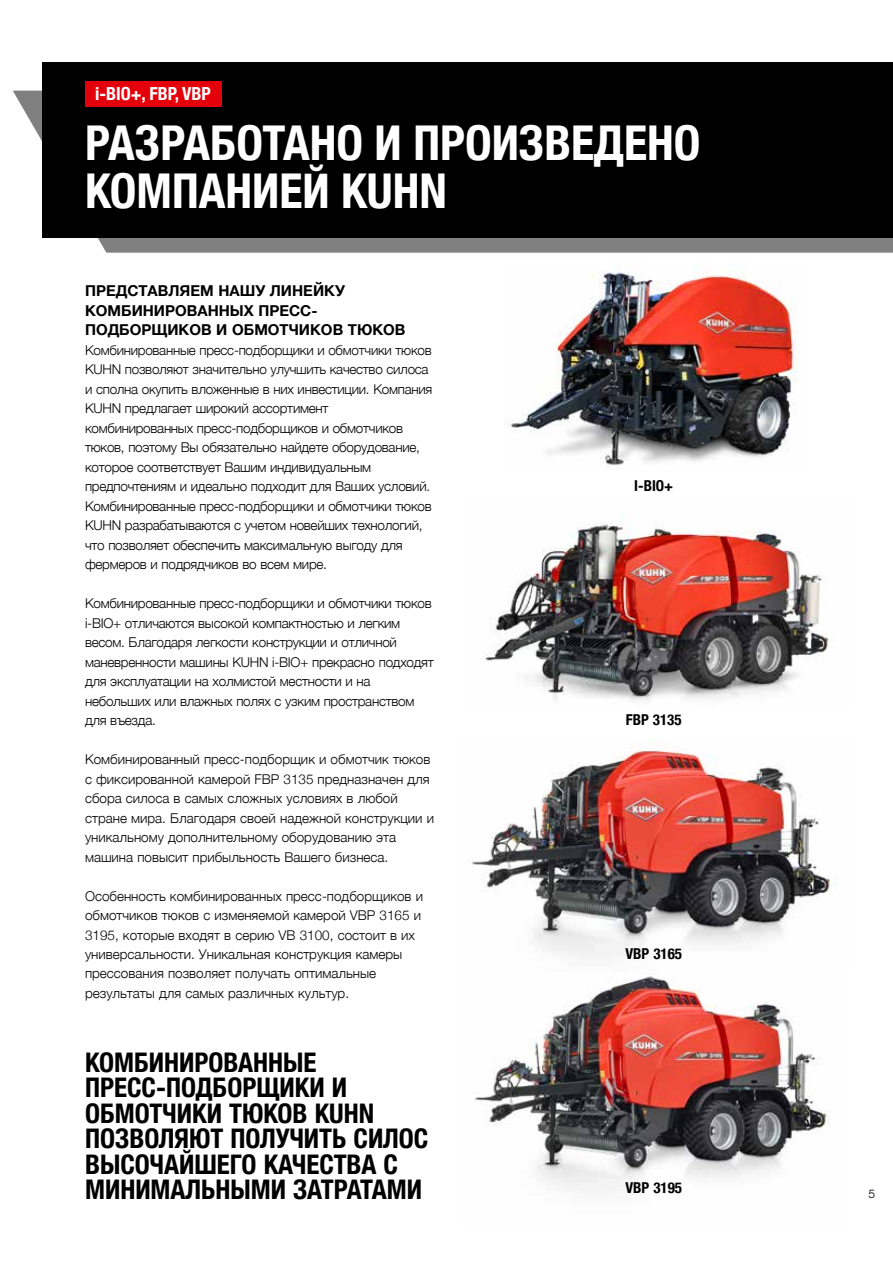
<style>
.page{position:relative;width:893px;height:1263px;background:#fff}
.page>*{position:absolute;margin:0;border:0;box-sizing:border-box;transform-origin:0 0}
.t1{font:700 condensed 48px/48px "Helvetica Neue";color:#fff}
.t2{font:700 condensed 27px/25.5px "Helvetica Neue";color:#000}
.t3{font:700 condensed 18px "Helvetica Neue";color:#fff}
.t4{font:700 15px/19.5px "Helvetica Neue";color:#000}
.t5{font:700 condensed 15px "Helvetica Neue";color:#000}
.t6{font:300 13.5px/19.5px "Helvetica Neue";letter-spacing:-.02em;color:#000}
.t7{font:300 13.5px/19.5px "Helvetica Neue";color:#000}
.t8{font:300 12px "Helvetica Neue LT Com";color:#000}
</style>
<div class="page">
<svg style="left:13px;top:91px;width:880px;height:162px;fill:#808080"></svg>
<div style="left:43px;top:62px;width:850px;height:176px;background:#000"></div>
<img style="left:481px;top:515px;width:348px;height:188px">
<img style="left:505px;top:270px;width:292px;height:195px">
<img style="left:474px;top:976px;width:357px;height:215px">
<img style="left:468px;top:739px;width:369px;height:218px">
<div style="left:85px;top:81px;width:136px;height:25px;background:#e3000b"></div>
<h3 class="t3" style="left:95px;top:79px;width:117px">i-BIO+, FBP, VBP</h3>
<h1 class="t1" style="left:85px;top:115px;width:617px">РАЗРАБОТАНО И ПРОИЗВЕДЕНО<br>КОМПАНИЕЙ KUHN</h1>
<p class="t4" style="left:85px;top:281px;width:322px">ПРЕДСТАВЛЯЕМ НАШУ ЛИНЕЙКУ<br>КОМБИНИРОВАННЫХ ПРЕСС-<br>ПОДБОРЩИКОВ И ОБМОТЧИКОВ ТЮКОВ</p>
<p class="t6" style="left:85px;top:339px;width:349px">Kомбинированные пресс-подборщики и обмотчики тюков KUHN позволяют значительно улучшить качество силоса и сполна окупить вложенные в них инвестиции. Компания KUHN предлагает широкий ассортимент комбинированных пресс-подборщиков и обмотчиков тюков, поэтому Вы обязательно найдете оборудование, которое соответствует Вашим индивидуальным предпочтениям и идеально подходит для Ваших условий.<br>Комбинированные пресс-подборщики и обмотчики тюков KUHN разрабатываются с учетом новейших технологий, что позволяет обеспечить максимальную выгоду для фермеров и подрядчиков во всем мире.</p>
<p class="t6" style="left:85px;top:592px;width:350px">Комбинированные пресс-подборщики и обмотчики тюков i-BIO+ отличаются высокой компактностью и легким весом. Благодаря легкости конструкции и отличной маневренности машины KUHN i-BIO+ прекрасно подходят для эксплуатации на холмистой местности и на небольших или влажных полях с узким пространством для въезда.</p>
<p class="t7" style="left:85px;top:748px;width:350px">Комбинированный пресс-подборщик и обмотчик тюков с фиксированной камерой FBP 3135 предназначен для сбора силоса в самых сложных условиях в любой стране мира. Благодаря своей надежной конструкции и уникальному дополнительному оборудованию эта машина повысит прибыльность Вашего бизнеса.</p>
<p class="t7" style="left:85px;top:885px;width:339px">Особенность комбинированных пресс-подборщиков и обмотчиков тюков с изменяемой камерой VBP 3165 и 3195, которые входят в серию VB 3100, состоит в их универсальности. Уникальная конструкция камеры прессования позволяет получать оптимальные результаты для самых различных культур.</p>
<h2 class="t2" style="left:85px;top:1047px;width:345px">КОМБИНИРОВАННЫЕ<br>ПРЕСС-ПОДБОРЩИКИ И<br>ОБМОТЧИКИ ТЮКОВ KUHN<br>ПОЗВОЛЯЮТ ПОЛУЧИТЬ СИЛОС<br>ВЫСОЧАЙШЕГО КАЧЕСТВА С<br>МИНИМАЛЬНЫМИ ЗАТРАТАМИ</h2>
<p class="t5" style="left:634px;top:473px;width:40px">I-BIO+</p>
<p class="t5" style="left:626px;top:707px;width:57px">FBP 3135</p>
<p class="t5" style="left:625px;top:941px;width:58px">VBP 3165</p>
<p class="t5" style="left:625px;top:1175px;width:58px">VBP 3195</p>
<p class="t8" style="left:868px;top:1186px;width:8px">5</p>
</div>
